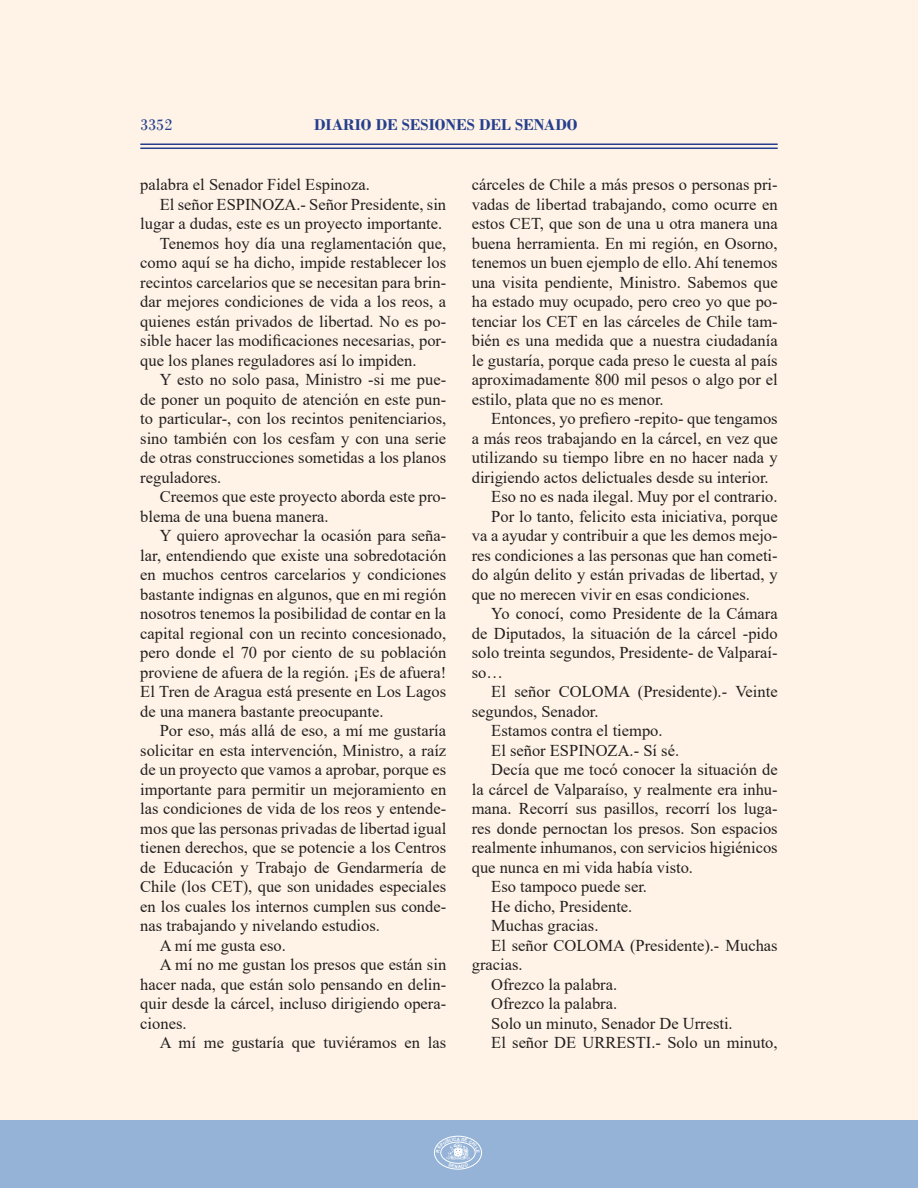
<style>
.page{position:relative;width:918px;height:1188px;background:#fff}
.page>*{position:absolute;margin:0;border:0;box-sizing:border-box;transform-origin:0 0}
.Párrafo_Texto_Sesión{font:16.5px/19.5px "Times New Roman";color:#231f20;text-align:justify}
.t1{font:700 16.5px "Bodoni";color:#253f8e}
.t2{font:16.5px "Bodoni";color:#253f8e}
.t3{font:700 4.5px "Arial";color:#fff}
</style>
<div class="page">
<div style="left:0;top:1120px;width:918px;height:68px;background:#95b3d7"></div>
<div style="left:434px;top:1136px;width:48px;height:33px;border:1px solid #fff;border-radius:50%"></div>
<hr style="left:140px;top:148px;width:638px;height:1px;background:#253f8e">
<hr style="left:140px;top:144px;width:638px;height:1px;background:#253f8e">
<svg style="left:436px;top:1137px;width:44px;height:31px"></svg>
<p class="t2" style="left:140px;top:115px;width:34px">3352</p>
<p class="t1" style="left:314px;top:114px;width:265px">DIARIO DE SESIONES DEL SENADO</p>
<p class="Párrafo_Texto_Sesión" style="left:140px;top:174px;width:231px">palabra el Senador Fidel Espinoza.</p>
<p class="Párrafo_Texto_Sesión" style="left:140px;top:194px;width:307px;text-align:right">El señor ESPINOZA.- Señor Presidente, sin lugar a dudas, este es un proyecto importante.</p>
<p class="Párrafo_Texto_Sesión" style="left:140px;top:233px;width:307px;text-indent:20px">Tenemos hoy día una reglamentación que, como aquí se ha dicho, impide restablecer los recintos carcelarios que se necesitan para brin&shy;dar mejores condiciones de vida a los reos, a quienes están privados de libertad. No es po&shy;sible hacer las modificaciones necesarias, por&shy;que los planes reguladores así lo impiden.</p>
<p class="Párrafo_Texto_Sesión" style="left:140px;top:369px;width:307px;text-indent:20px">Y esto no solo pasa, Ministro -si me pue&shy;de poner un poquito de atención en este pun&shy;to particular-, con los recintos penitenciarios, sino también con los cesfam y con una serie de otras construcciones sometidas a los planos reguladores.</p>
<p class="Párrafo_Texto_Sesión" style="left:140px;top:486px;width:307px;text-indent:20px">Creemos que este proyecto aborda este pro&shy;blema de una buena manera.</p>
<p class="Párrafo_Texto_Sesión" style="left:140px;top:525px;width:307px;text-indent:20px">Y quiero aprovechar la ocasión para seña&shy;lar, entendiendo que existe una sobredotación en muchos centros carcelarios y condiciones bastante indignas en algunos, que en mi región nosotros tenemos la posibilidad de contar en la capital regional con un recinto concesionado, pero donde el 70 por ciento de su población proviene de afuera de la región. ¡Es de afuera!<br>El Tren de Aragua está presente en Los Lagos de una manera bastante preocupante.</p>
<p class="Párrafo_Texto_Sesión" style="left:140px;top:720px;width:307px;text-indent:20px">Por eso, más allá de eso, a mí me gustaría solicitar en esta intervención, Ministro, a raíz de un proyecto que vamos a aprobar, porque es importante para permitir un mejoramiento en las condiciones de vida de los reos y entende&shy;mos que las personas privadas de libertad igual tienen derechos, que se potencie a los Centros de Educación y Trabajo de Gendarmería de Chile (los CET), que son unidades especiales en los cuales los internos cumplen sus conde&shy;nas trabajando y nivelando estudios.</p>
<p class="Párrafo_Texto_Sesión" style="left:160px;top:935px;width:128px">A mí me gusta eso.</p>
<p class="Párrafo_Texto_Sesión" style="left:140px;top:954px;width:307px;text-indent:20px">A mí no me gustan los presos que están sin hacer nada, que están solo pensando en delin&shy;quir desde la cárcel, incluso dirigiendo opera&shy;ciones.</p>
<p class="Párrafo_Texto_Sesión" style="left:160px;top:1032px;width:288px">A mí me gustaría que tuviéramos en las</p>
<p class="Párrafo_Texto_Sesión" style="left:472px;top:174px;width:307px">cárceles de Chile a más presos o personas pri&shy;vadas de libertad trabajando, como ocurre en estos CET, que son de una u otra manera una buena herramienta. En mi región, en Osorno, tenemos un buen ejemplo de ello. Ahí tenemos una visita pendiente, Ministro. Sabemos que ha estado muy ocupado, pero creo yo que po&shy;tenciar los CET en las cárceles de Chile tam&shy;bién es una medida que a nuestra ciudadanía le gustaría, porque cada preso le cuesta al país aproximadamente 800 mil pesos o algo por el estilo, plata que no es menor.</p>
<p class="Párrafo_Texto_Sesión" style="left:472px;top:408px;width:307px;text-indent:20px">Entonces, yo prefiero -repito- que tengamos a más reos trabajando en la cárcel, en vez que utilizando su tiempo libre en no hacer nada y dirigiendo actos delictuales desde su interior.</p>
<p class="Párrafo_Texto_Sesión" style="left:491px;top:486px;width:288px">Eso no es nada ilegal. Muy por el contrario.</p>
<p class="Párrafo_Texto_Sesión" style="left:472px;top:506px;width:307px;text-indent:20px">Por lo tanto, felicito esta iniciativa, porque va a ayudar y contribuir a que les demos mejo&shy;res condiciones a las personas que han cometi&shy;do algún delito y están privadas de libertad, y que no merecen vivir en esas condiciones.</p>
<p class="Párrafo_Texto_Sesión" style="left:472px;top:603px;width:307px;text-indent:20px">Yo conocí, como Presidente de la Cámara de Diputados, la situación de la cárcel -pido solo treinta segundos, Presidente- de Valparaí&shy;so…</p>
<p class="Párrafo_Texto_Sesión" style="left:472px;top:681px;width:307px;text-indent:20px">El señor COLOMA (Presidente).- Veinte segundos, Senador.</p>
<p class="Párrafo_Texto_Sesión" style="left:491px;top:720px;width:173px">Estamos contra el tiempo.</p>
<p class="Párrafo_Texto_Sesión" style="left:491px;top:740px;width:189px">El señor ESPINOZA.- Sí sé.</p>
<p class="Párrafo_Texto_Sesión" style="left:472px;top:759px;width:307px;text-indent:20px">Decía que me tocó conocer la situación de la cárcel de Valparaíso, y realmente era inhu&shy;mana. Recorrí sus pasillos, recorrí los luga&shy;res donde pernoctan los presos. Son espacios realmente inhumanos, con servicios higiénicos que nunca en mi vida había visto.</p>
<p class="Párrafo_Texto_Sesión" style="left:491px;top:876px;width:157px">Eso tampoco puede ser.</p>
<p class="Párrafo_Texto_Sesión" style="left:491px;top:896px;width:143px">He dicho, Presidente.</p>
<p class="Párrafo_Texto_Sesión" style="left:491px;top:915px;width:109px">Muchas gracias.</p>
<p class="Párrafo_Texto_Sesión" style="left:472px;top:935px;width:307px;text-indent:20px">El señor COLOMA (Presidente).- Muchas gracias.</p>
<p class="Párrafo_Texto_Sesión" style="left:491px;top:974px;width:127px">Ofrezco la palabra.</p>
<p class="Párrafo_Texto_Sesión" style="left:491px;top:993px;width:127px">Ofrezco la palabra.</p>
<p class="Párrafo_Texto_Sesión" style="left:491px;top:1013px;width:243px">Solo un minuto, Senador De Urresti.</p>
<p class="Párrafo_Texto_Sesión" style="left:491px;top:1032px;width:288px">El señor DE URRESTI.- Solo un minuto,</p>
<p class="t3" style="left:457px;top:1136px;width:5px">A</p>
</div>
